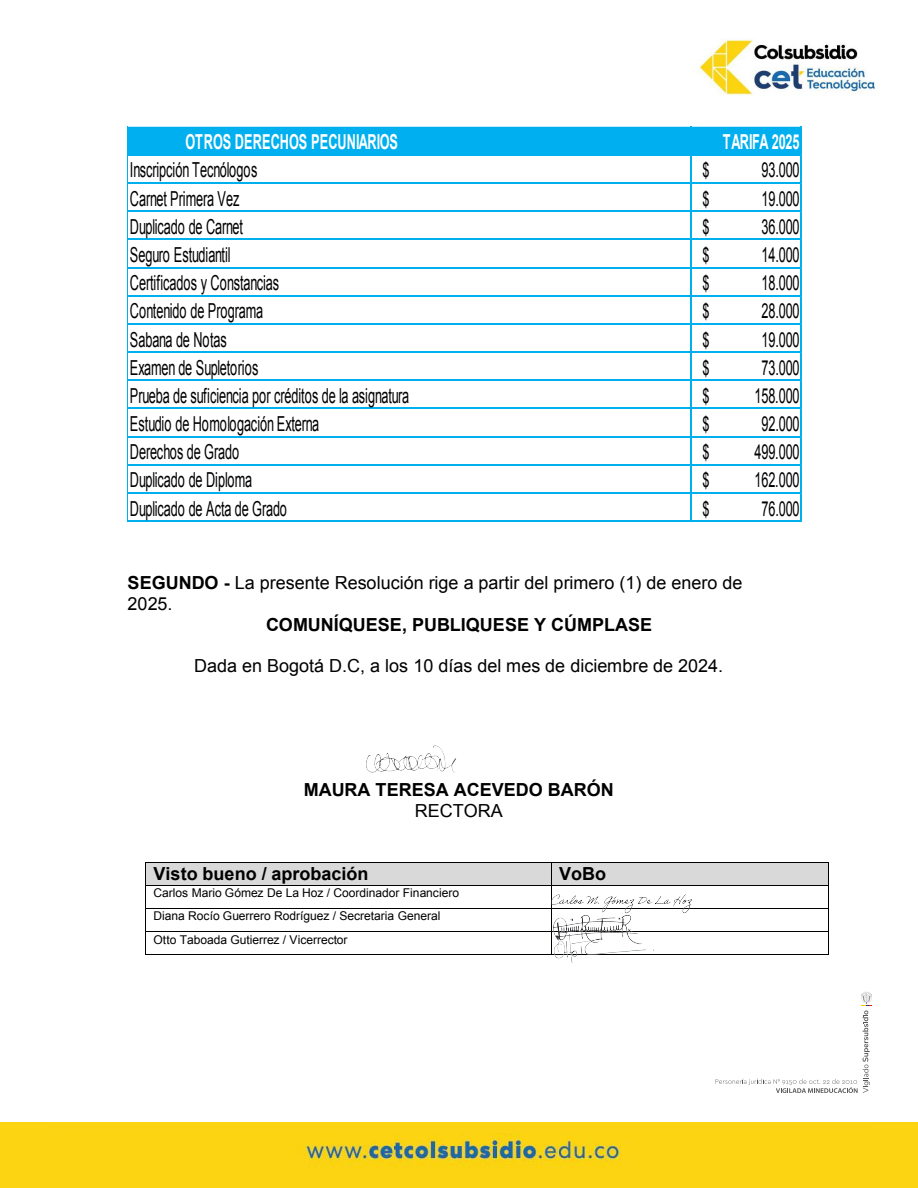
<style>
.page{position:relative;width:918px;height:1188px;background:#fff}
.page>*{position:absolute;margin:0;border:0;box-sizing:border-box;transform-origin:0 0}
.t1{font:20.7px "Arial";letter-spacing:-.01em;color:#000;scale:.62 1}
.t2{font:700 20.7px "Arial";color:#fff;scale:.62 1}
.t3{font:18px/20.7px "Arial";color:#000}
.t4{font:700 18px "Arial";color:#000}
.t5{font:12px "Arial";letter-spacing:-.005em;color:#000}
.s1{font-weight:700}
</style>
<div class="page">
<div style="left:0;top:1123px;width:918px;height:65px;background:#fcd411"></div>
<img style="left:298px;top:1133px;width:323px;height:35px">
<div style="left:128px;top:128px;width:674px;height:28px;background:#00afef"></div>
<hr style="left:128px;top:127px;width:674px;height:1px;background:#00afef">
<hr style="left:128px;top:182px;width:674px;height:2px;background:#00afef">
<hr style="left:128px;top:210px;width:674px;height:2px;background:#00afef">
<hr style="left:128px;top:239px;width:674px;height:1px;background:#00afef">
<hr style="left:128px;top:267px;width:674px;height:2px;background:#00afef">
<hr style="left:128px;top:295px;width:674px;height:2px;background:#00afef">
<hr style="left:128px;top:323px;width:674px;height:2px;background:#00afef">
<hr style="left:128px;top:351px;width:674px;height:2px;background:#00afef">
<hr style="left:128px;top:379px;width:674px;height:2px;background:#00afef">
<hr style="left:128px;top:408px;width:674px;height:1px;background:#00afef">
<hr style="left:128px;top:436px;width:674px;height:2px;background:#00afef">
<hr style="left:128px;top:464px;width:674px;height:2px;background:#00afef">
<hr style="left:128px;top:492px;width:674px;height:2px;background:#00afef">
<hr style="left:128px;top:127px;width:1px;height:395px;background:#00afef">
<hr style="left:691px;top:127px;width:1px;height:395px;background:#00afef">
<hr style="left:128px;top:520px;width:674px;height:2px;background:#00afef">
<hr style="left:801px;top:127px;width:1px;height:395px;background:#00afef">
<div style="left:146px;top:863px;width:405px;height:22px;background:#d9d9d9"></div>
<div style="left:551px;top:863px;width:277px;height:22px;background:#d9d9d9"></div>
<hr style="left:146px;top:862px;width:405px;height:1px;background:#000">
<hr style="left:551px;top:862px;width:277px;height:1px;background:#000">
<hr style="left:146px;top:885px;width:405px;height:1px;background:#000">
<hr style="left:551px;top:885px;width:277px;height:1px;background:#000">
<hr style="left:146px;top:908px;width:405px;height:1px;background:#000">
<hr style="left:551px;top:908px;width:277px;height:1px;background:#000">
<hr style="left:146px;top:932px;width:405px;height:1px;background:#000">
<hr style="left:551px;top:932px;width:277px;height:1px;background:#000">
<svg style="left:145px;top:862px;width:1px;height:93px"></svg>
<hr style="left:146px;top:955px;width:405px;height:1px;background:#000">
<svg style="left:551px;top:863px;width:1px;height:92px"></svg>
<hr style="left:551px;top:955px;width:277px;height:1px;background:#000">
<img style="left:554px;top:944px;width:100px;height:19px">
<img style="left:551px;top:884px;width:141px;height:30px">
<img style="left:553px;top:915px;width:90px;height:29px">
<img style="left:696px;top:38px;width:179px;height:58px">
<img style="left:366px;top:745px;width:90px;height:28px">
<svg style="left:716px;top:992px;width:156px;height:101px"></svg>
<p class="t2" style="left:185px;top:128px;width:344px">OTROS DERECHOS PECUNIARIOS</p>
<p class="t2" style="left:723px;top:128px;width:126px">TARIFA 2025</p>
<p class="t1" style="left:130px;top:157px;width:207px">Inscripción Tecnólogos</p>
<p class="t1" style="left:702px;top:157px;width:13px">$</p>
<p class="t1" style="left:762px;top:157px;width:63px">93.000</p>
<p class="t1" style="left:130px;top:185px;width:178px">Carnet Primera Vez</p>
<p class="t1" style="left:702px;top:185px;width:13px">$</p>
<p class="t1" style="left:762px;top:185px;width:63px">19.000</p>
<p class="t1" style="left:130px;top:213px;width:184px">Duplicado de Carnet</p>
<p class="t1" style="left:702px;top:213px;width:13px">$</p>
<p class="t1" style="left:762px;top:213px;width:63px">36.000</p>
<p class="t1" style="left:130px;top:241px;width:164px">Seguro Estudiantil</p>
<p class="t1" style="left:702px;top:241px;width:13px">$</p>
<p class="t1" style="left:762px;top:241px;width:63px">14.000</p>
<p class="t1" style="left:130px;top:269px;width:242px">Certificados y Constancias</p>
<p class="t1" style="left:702px;top:269px;width:13px">$</p>
<p class="t1" style="left:762px;top:269px;width:63px">18.000</p>
<p class="t1" style="left:130px;top:298px;width:217px">Contenido de Programa</p>
<p class="t1" style="left:702px;top:298px;width:13px">$</p>
<p class="t1" style="left:762px;top:298px;width:63px">28.000</p>
<p class="t1" style="left:130px;top:326px;width:158px">Sabana de Notas</p>
<p class="t1" style="left:702px;top:326px;width:13px">$</p>
<p class="t1" style="left:762px;top:326px;width:63px">19.000</p>
<p class="t1" style="left:130px;top:354px;width:209px">Examen de Supletorios</p>
<p class="t1" style="left:702px;top:354px;width:13px">$</p>
<p class="t1" style="left:762px;top:354px;width:63px">73.000</p>
<p class="t1" style="left:130px;top:382px;width:452px">Prueba de suficiencia por créditos de la asignatura</p>
<p class="t1" style="left:702px;top:382px;width:13px">$</p>
<p class="t1" style="left:755px;top:382px;width:74px">158.000</p>
<p class="t1" style="left:130px;top:410px;width:307px">Estudio de Homologación Externa</p>
<p class="t1" style="left:702px;top:410px;width:13px">$</p>
<p class="t1" style="left:762px;top:410px;width:63px">92.000</p>
<p class="t1" style="left:130px;top:438px;width:178px">Derechos de Grado</p>
<p class="t1" style="left:702px;top:438px;width:13px">$</p>
<p class="t1" style="left:755px;top:438px;width:74px">499.000</p>
<p class="t1" style="left:130px;top:467px;width:199px">Duplicado de Diploma</p>
<p class="t1" style="left:702px;top:467px;width:13px">$</p>
<p class="t1" style="left:755px;top:467px;width:74px">162.000</p>
<p class="t1" style="left:130px;top:495px;width:255px">Duplicado de Acta de Grado</p>
<p class="t1" style="left:702px;top:495px;width:13px">$</p>
<p class="t1" style="left:762px;top:495px;width:63px">76.000</p>
<p class="t3" style="left:128px;top:573px;width:616px"><span class="s1">SEGUNDO -</span> La presente Resolución rige a partir del primero (1) de enero de<br>2025.</p>
<h4 class="t4" style="left:266px;top:613px;width:388px">COMUNÍQUESE, PUBLIQUESE Y CÚMPLASE</h4>
<p class="t3" style="left:194px;top:656px;width:531px">Dada en Bogotá D.C, a los 10 días del mes de diciembre de 2024.</p>
<h4 class="t4" style="left:304px;top:778px;width:312px">MAURA TERESA ACEVEDO BARÓN</h4>
<p class="t3" style="left:415px;top:801px;width:90px">RECTORA</p>
<p class="t4" style="left:154px;top:862px;width:216px">Visto bueno / aprobación</p>
<p class="t4" style="left:559px;top:862px;width:48px">VoBo</p>
<p class="t5" style="left:154px;top:885px;width:307px">Carlos Mario Gómez De La Hoz / Coordinador Financiero</p>
<p class="t5" style="left:154px;top:908px;width:288px">Diana Rocío Guerrero Rodríguez / Secretaria General</p>
<p class="t5" style="left:154px;top:932px;width:196px">Otto Taboada Gutierrez / Vicerrector</p>
</div>
